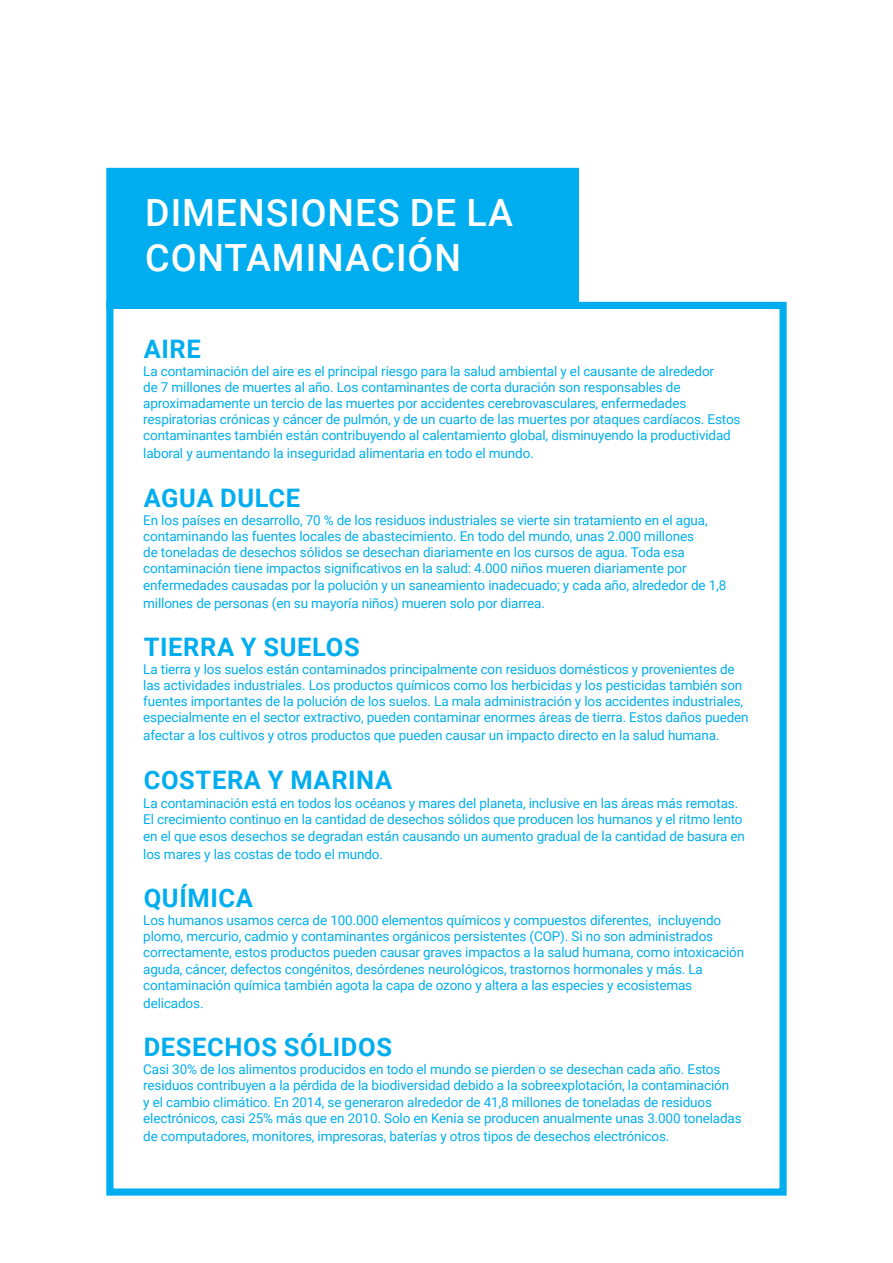
<style>
.page{position:relative;width:893px;height:1263px;background:#fff}
.page>*{position:absolute;margin:0;border:0;box-sizing:border-box;transform-origin:0 0}
.t1{font:500 37.5px/45px "Roboto";letter-spacing:.025em;color:#fff}
.t2{font:700 25.5px "Roboto";letter-spacing:.025em;color:#00aeef}
.t3{font:13.5px/16.2px "Roboto";letter-spacing:-.01em;color:#00aeef}
</style>
<div class="page">
<div style="left:106px;top:168px;width:473px;height:140px;background:#00aeef"></div>
<div style="left:106px;top:302px;width:681px;height:893px;border:7px solid #00aeef"></div>
<h1 class="t1" style="left:145px;top:189px;width:369px">DIMENSIONES DE LA<br>CONTAMINACIÓN</h1>
<h2 class="t2" style="left:144px;top:331px;width:59px">AIRE</h2>
<p class="t3" style="left:143px;top:362px;width:599px">La contaminación del aire es el principal riesgo para la salud ambiental y el causante de alrededor<br>de 7 millones de muertes al año. Los contaminantes de corta duración son responsables de aproximadamente un tercio de las muertes por accidentes cerebrovasculares, enfermedades respiratorias crónicas y cáncer de pulmón, y de un cuarto de las muertes por ataques cardíacos. Estos contaminantes también están contribuyendo al calentamiento global, disminuyendo la productividad</p>
<p class="t3" style="left:143px;top:445px;width:392px">laboral y aumentando la inseguridad alimentaria en todo el mundo.</p>
<h2 class="t2" style="left:144px;top:480px;width:158px">AGUA DULCE</h2>
<p class="t3" style="left:143px;top:511px;width:585px">En los países en desarrollo, 70 % de los residuos industriales se vierte sin tratamiento en el agua, contaminando las fuentes locales de abastecimiento. En todo del mundo, unas 2.000 millones<br>de toneladas de desechos sólidos se desechan diariamente en los cursos de agua. Toda esa contaminación tiene impactos significativos en la salud: 4.000 niños mueren diariamente por enfermedades causadas por la polución y un saneamiento inadecuado; y cada año, alrededor de 1,8</p>
<p class="t3" style="left:143px;top:594px;width:403px">millones de personas (en su mayoría niños) mueren solo por diarrea.</p>
<h2 class="t2" style="left:144px;top:629px;width:218px">TIERRA Y SUELOS</h2>
<p class="t3" style="left:143px;top:660px;width:607px">La tierra y los suelos están contaminados principalmente con residuos domésticos y provenientes de las actividades industriales. Los productos químicos como los herbicidas y los pesticidas también son fuentes importantes de la polución de los suelos. La mala administración y los accidentes industriales, especialmente en el sector extractivo, pueden contaminar enormes áreas de tierra. Estos daños pueden</p>
<p class="t3" style="left:143px;top:727px;width:578px">afectar a los cultivos y otros productos que pueden causar un impacto directo en la salud humana.</p>
<h2 class="t2" style="left:144px;top:762px;width:250px">COSTERA Y MARINA</h2>
<p class="t3" style="left:143px;top:795px;width:603px">La contaminación está en todos los océanos y mares del planeta, inclusive en las áreas más remotas.<br>El crecimiento continuo en la cantidad de desechos sólidos que producen los humanos y el ritmo lento en el que esos desechos se degradan están causando un aumento gradual de la cantidad de basura en</p>
<p class="t3" style="left:143px;top:845px;width:241px">los mares y las costas de todo el mundo.</p>
<h2 class="t2" style="left:144px;top:880px;width:111px">QUÍMICA</h2>
<p class="t3" style="left:143px;top:911px;width:603px">Los humanos usamos cerca de 100.000 elementos químicos y compuestos diferentes, incluyendo plomo, mercurio, cadmio y contaminantes orgánicos persistentes (COP). Si no son administrados correctamente, estos productos pueden causar graves impactos a la salud humana, como intoxicación aguda, cáncer, defectos congénitos, desórdenes neurológicos, trastornos hormonales y más. La contaminación química también agota la capa de ozono y altera a las especies y ecosistemas</p>
<p class="t3" style="left:143px;top:994px;width:62px">delicados.</p>
<h2 class="t2" style="left:144px;top:1029px;width:250px">DESECHOS SÓLIDOS</h2>
<p class="t3" style="left:143px;top:1061px;width:600px">Casi 30% de los alimentos producidos en todo el mundo se pierden o se desechan cada año. Estos residuos contribuyen a la pérdida de la biodiversidad debido a la sobreexplotación, la contaminación<br>y el cambio climático. En 2014, se generaron alrededor de 41,8 millones de toneladas de residuos electrónicos, casi 25% más que en 2010. Solo en Kenia se producen anualmente unas 3.000 toneladas</p>
<p class="t3" style="left:143px;top:1127px;width:528px">de computadores, monitores, impresoras, baterías y otros tipos de desechos electrónicos.</p>
</div>
